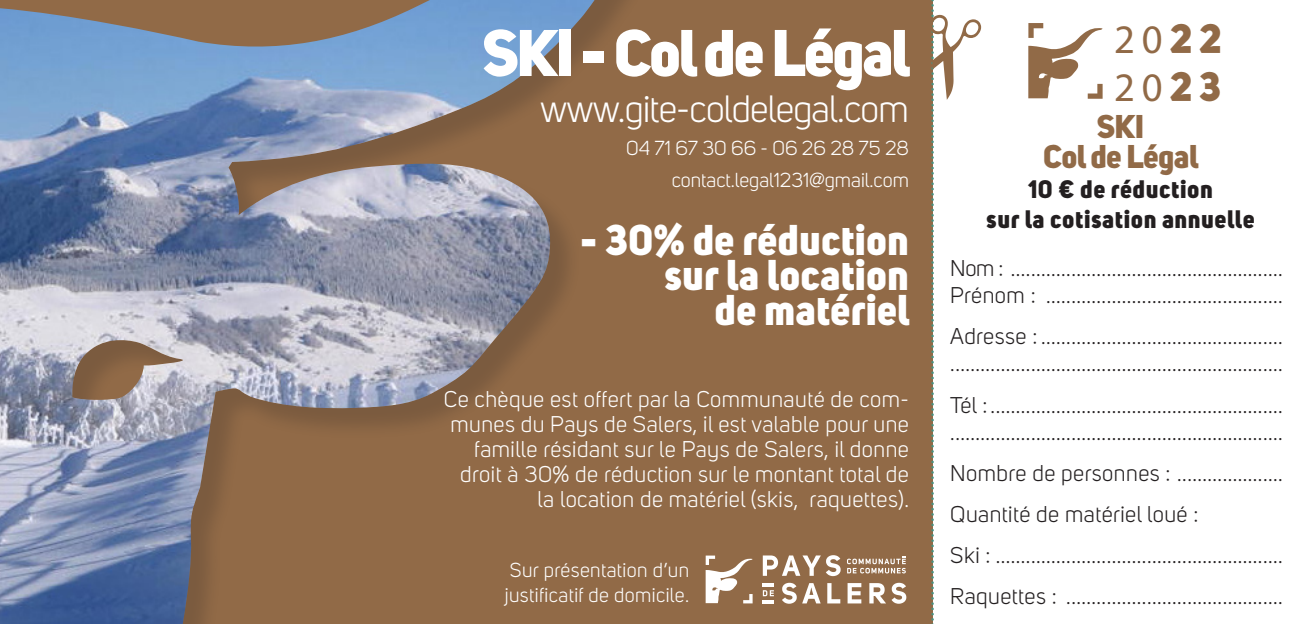
<style>
.page{position:relative;width:1312px;height:624px;background:#fff}
.page>*{position:absolute;margin:0;border:0;box-sizing:border-box;transform-origin:0 0}
.t1{font:800 65px "Uni Sans";letter-spacing:-.04em;color:#fff}
.t2{font:800 42.5px/35px "Uni Sans";color:#fff;text-align:right}
.t3{font:40.5px/48.2px "Myriad Pro";color:#916a47}
.t4{font:37.5px "Uni Sans";letter-spacing:-.02em;color:#fff}
.t5{font:800 32.5px/30px "Uni Sans";letter-spacing:-.02em;color:#916a47;text-align:center}
.t6{font:800 25px/30px "Uni Sans";letter-spacing:.02em;color:#231f20;text-align:center}
.t7{font:22.5px/27px "Uni Sans";letter-spacing:.02em;color:#231f20}
.t8{font:22.5px/25px "Uni Sans";letter-spacing:.02em;color:#fff;text-align:right}
.t9{font:20px/32.5px "Uni Sans";color:#fff;text-align:right}
.t10{font:20px/25px "Uni Sans";letter-spacing:.02em;color:#fff}
.s1{font-family:"Uni Sans";font-weight:800}
</style>
<div class="page">
<div style="left:0;top:0;width:932px;height:624px;background:#916a47"></div>
<img style="left:0;top:0;width:594px;height:624px">
<svg style="left:762px;top:555px;width:78px;height:21px"></svg>
<svg style="left:782px;top:582px;width:14px;height:21px"></svg>
<svg style="left:802px;top:583px;width:18px;height:20px"></svg>
<svg style="left:827px;top:583px;width:13px;height:20px"></svg>
<svg style="left:847px;top:583px;width:14px;height:20px"></svg>
<svg style="left:869px;top:583px;width:16px;height:20px"></svg>
<svg style="left:891px;top:582px;width:15px;height:21px"></svg>
<svg style="left:762px;top:583px;width:11px;height:20px"></svg>
<svg style="left:705px;top:555px;width:47px;height:48px"></svg>
<svg style="left:847px;top:556px;width:58px;height:17px"></svg>
<svg style="left:1028px;top:23px;width:74px;height:76px"></svg>
<svg style="left:931px;top:0;width:49px;height:624px"></svg>
<h1 class="t1" style="left:482px;top:11px;width:429px">SKI - Col de Légal</h1>
<h3 class="t4" style="left:540px;top:88px;width:370px">www.gite-coldelegal.com</h3>
<p class="t9" style="left:626px;top:132px;width:284px">04 71 67 30 66 - 06 26 28 75 28 contact.legal1231@gmail.com</p>
<h2 class="t2" style="left:580px;top:221px;width:331px">- 30% de réduction sur la location<br>de matériel</h2>
<p class="t8" style="left:444px;top:386px;width:466px">Ce chèque est offert par la Communauté de com&shy;munes du Pays de Salers, il est valable pour une famille résidant sur le Pays de Salers, il donne droit à 30% de réduction sur le montant total de la location de matériel (skis, raquettes).</p>
<p class="t10" style="left:505px;top:557px;width:186px">Sur présentation d’un justificatif de domicile.</p>
<h3 class="t3" style="left:1113px;top:14px;width:109px">20<span class="s1">22<br></span>20<span class="s1">23</span></h3>
<h3 class="t5" style="left:1042px;top:111px;width:157px">SKI<br>Col de Légal</h3>
<p class="t6" style="left:985px;top:174px;width:270px">10 € de réduction<br>sur la cotisation annuelle</p>
<p class="t7" style="left:950px;top:255px;width:334px">Nom : ......................................................<br>Prénom : ...............................................</p>
<p class="t7" style="left:950px;top:323px;width:334px">Adresse : ................................................ ..................................................................</p>
<p class="t7" style="left:950px;top:391px;width:334px">Tél : .......................................................... ..................................................................</p>
<p class="t7" style="left:950px;top:452px;width:334px;line-height:41.2px">Nombre de personnes : .....................<br>Quantité de matériel loué :<br>Ski : .........................................................<br>Raquettes : ...........................................</p>
</div>
